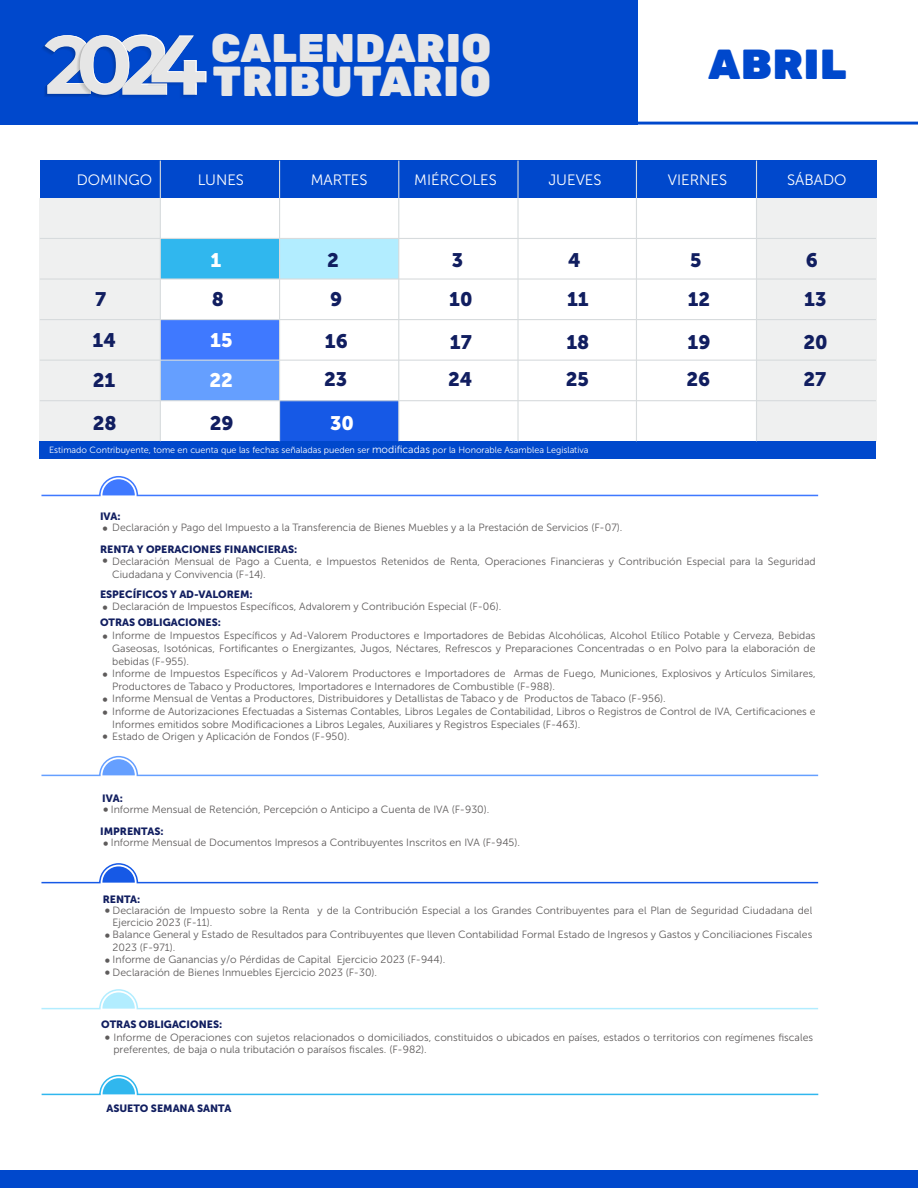
<style>
.page{position:relative;width:918px;height:1188px;background:#fff}
.page>*{position:absolute;margin:0;border:0;box-sizing:border-box;transform-origin:0 0}
.t1{font:900 42px "Rubik";letter-spacing:.02em;color:#e6e6e6}
.t2{font:900 42px "Rubik";letter-spacing:.02em;color:#0048cc}
.t3{font:900 40.05px "Rubik";letter-spacing:.02em;color:#e6e6e6}
.t4{font:19.5px/38.7px "Museo Sans 900";color:#111e60}
.t5{font:19.5px "Museo Sans 900";color:#fff}
.t6{font:19.35px "Museo Sans 900";color:#111e60}
.t7{font:15px "Museo Sans 300";color:#fff}
.t8{font:15px/32.7px "Museo Sans 300";color:#5e5b5b}
.t9{font:10.5px/12.6px "Museo Sans 300";color:#5e5b5b}
.t10{font:10.5px "Museo Sans 900";color:#111e60}
.t11{font:9px "Museo Sans 300";color:#fff}
.s1{font-size:10.5px}
.s2{font-size:15px}
</style>
<div class="page">
<svg style="left:41px;top:1074px;width:778px;height:22px"></svg>
<svg style="left:41px;top:755px;width:778px;height:22px"></svg>
<svg style="left:41px;top:989px;width:778px;height:21px"></svg>
<svg style="left:41px;top:863px;width:778px;height:21px"></svg>
<svg style="left:41px;top:476px;width:778px;height:21px"></svg>
<div style="left:0;top:0;width:638px;height:125px;background:#0048cc"></div>
<svg style="left:42px;top:35px;width:164px;height:63px"></svg>
<svg style="left:638px;top:122px;width:280px;height:3px"></svg>
<div style="left:280px;top:401px;width:119px;height:40px;background:#1659e6"></div>
<div style="left:0;top:1170px;width:918px;height:18px;background:#0048cc"></div>
<div style="left:280px;top:238px;width:119px;height:41px;background:#b2edff"></div>
<div style="left:161px;top:320px;width:118px;height:40px;background:#3f79ff"></div>
<div style="left:161px;top:360px;width:118px;height:41px;background:#659fff"></div>
<div style="left:160px;top:238px;width:119px;height:41px;background:#30b7ee"></div>
<div style="left:757px;top:198px;width:120px;height:243px;background:#eff0f0"></div>
<div style="left:40px;top:198px;width:120px;height:243px;background:#eff0f0"></div>
<div style="left:40px;top:441px;width:836px;height:18px;background:#0048cc"></div>
<div style="left:40px;top:161px;width:837px;height:37px;background:#0048cc"></div>
<hr style="left:160px;top:161px;width:1px;height:280px;background:#d7dbdd">
<hr style="left:279px;top:161px;width:1px;height:280px;background:#d7dbdd">
<hr style="left:398px;top:161px;width:1px;height:280px;background:#d7dbdd">
<hr style="left:517px;top:161px;width:2px;height:280px;background:#d7dbdd">
<hr style="left:636px;top:161px;width:1px;height:280px;background:#d7dbdd">
<hr style="left:756px;top:161px;width:1px;height:280px;background:#d7dbdd">
<hr style="left:40px;top:238px;width:836px;height:1px;background:#d7dbdd">
<hr style="left:40px;top:278px;width:836px;height:2px;background:#d7dbdd">
<hr style="left:40px;top:319px;width:836px;height:1px;background:#d7dbdd">
<hr style="left:40px;top:360px;width:836px;height:1px;background:#d7dbdd">
<hr style="left:40px;top:400px;width:836px;height:1px;background:#d7dbdd">
<h2 class="t3" style="left:211px;top:24px;width:281px">CALENDARIO</h2>
<h1 class="t1" style="left:213px;top:56px;width:280px">TRIBUTARIO</h1>
<h1 class="t2" style="left:709px;top:39px;width:140px">ABRIL</h1>
<h3 class="t7" style="left:77px;top:172px;width:77px">DOMINGO</h3>
<h3 class="t7" style="left:198px;top:172px;width:48px">LUNES</h3>
<h3 class="t7" style="left:311px;top:172px;width:58px">MARTES</h3>
<h3 class="t7" style="left:414px;top:172px;width:84px">MIÉRCOLES</h3>
<h3 class="t7" style="left:548px;top:172px;width:55px">JUEVES</h3>
<h3 class="t7" style="left:668px;top:172px;width:61px">VIERNES</h3>
<h3 class="t7" style="left:787px;top:172px;width:61px">SÁBADO</h3>
<h3 class="t5" style="left:210px;top:249px;width:12px">1</h3>
<h3 class="t4" style="left:327px;top:241px;width:13px">2</h3>
<h3 class="t4" style="left:806px;top:241px;width:14px">6</h3>
<h3 class="t4" style="left:568px;top:241px;width:14px">4</h3>
<h3 class="t4" style="left:452px;top:241px;width:13px">3</h3>
<h3 class="t6" style="left:690px;top:249px;width:13px">5</h3>
<h3 class="t4" style="left:330px;top:280px;width:14px">9</h3>
<h3 class="t4" style="left:804px;top:280px;width:24px">13</h3>
<h3 class="t4" style="left:449px;top:280px;width:25px">10</h3>
<h3 class="t6" style="left:688px;top:288px;width:24px">12</h3>
<h3 class="t4" style="left:212px;top:280px;width:14px">8</h3>
<h3 class="t4" style="left:95px;top:280px;width:13px">7</h3>
<h3 class="t4" style="left:567px;top:280px;width:23px">11</h3>
<h3 class="t4" style="left:93px;top:321px;width:25px;line-height:39.5px">14<br>21</h3>
<h3 class="t5" style="left:210px;top:329px;width:24px">15</h3>
<h3 class="t4" style="left:324px;top:322px;width:25px">16<br>23</h3>
<h3 class="t4" style="left:566px;top:322px;width:24px">18</h3>
<h3 class="t4" style="left:688px;top:322px;width:24px">19</h3>
<h3 class="t4" style="left:448px;top:323px;width:26px;line-height:37.8px">17<br>24</h3>
<h3 class="t4" style="left:566px;top:360px;width:25px">25</h3>
<h3 class="t4" style="left:686px;top:360px;width:25px">26</h3>
<h3 class="t5" style="left:210px;top:369px;width:25px">22</h3>
<h3 class="t4" style="left:210px;top:404px;width:25px">29</h3>
<h3 class="t4" style="left:93px;top:404px;width:25px">28</h3>
<p class="t11" style="left:49px;top:445px;width:541px">Estimado Contribuyente, tome en cuenta que las fechas señaladas pueden ser <span class="s1">modificadas</span> por la Honorable Asamblea Legislativa</p>
<h3 class="t5" style="left:330px;top:412px;width:25px">30</h3>
<h3 class="t4" style="left:803px;top:322px;width:26px">20</h3>
<h3 class="t4" style="left:803px;top:360px;width:24px">27</h3>
<p class="t10" style="left:100px;top:511px;width:22px">IVA:</p>
<p class="t9" style="left:112px;top:521px;width:512px">Declaración y Pago del Impuesto a la Transferencia de Bienes Muebles y a la Prestación de Servicios (F-07).</p>
<p class="t10" style="left:100px;top:543px;width:199px">RENTA Y OPERACIONES FINANCIERAS:</p>
<p class="t9" style="left:112px;top:556px;width:705px">Declaración Mensual de Pago a Cuenta, e Impuestos Retenidos de Renta, Operaciones Financieras y Contribución Especial para la Seguridad<br>Ciudadana y Convivencia (F-14).</p>
<p class="t10" style="left:100px;top:589px;width:154px">ESPECÍFICOS Y AD-VALOREM:</p>
<p class="t10" style="left:100px;top:616px;width:122px">OTRAS OBLIGACIONES:</p>
<h3 class="t8" style="left:102px;top:511px;width:8px">• •</h3>
<p class="t9" style="left:112px;top:601px;width:391px">Declaración de Impuestos Específicos, Advalorem y Contribución Especial (F-06).</p>
<h3 class="t8" style="left:102px;top:591px;width:8px">•</h3>
<p class="t9" style="left:112px;top:630px;width:705px;text-align:justify">Informe de Impuestos Específicos y Ad-Valorem Productores e Importadores de Bebidas Alcohólicas, Alcohol Etílico Potable y Cerveza, Bebidas Gaseosas, Isotónicas, Fortificantes o Energizantes, Jugos, Néctares, Refrescos y Preparaciones Concentradas o en Polvo para la elaboración de bebidas (F-955).</p>
<h3 class="t8" style="left:102px;top:620px;width:8px">•</h3>
<p class="t9" style="left:112px;top:668px;width:705px">Informe de Impuestos Específicos y Ad-Valorem Productores e Importadores de Armas de Fuego, Municiones, Explosivos y Artículos Similares,<br>Productores de Tabaco y Productores, Importadores e Internadores de Combustible (F-988).</p>
<h3 class="t8" style="left:102px;top:658px;width:8px">•</h3>
<p class="t9" style="left:112px;top:692px;width:705px;text-indent:-10px"><span class="s2">•</span> Informe Mensual de Ventas a Productores, Distribuidores y Detallistas de Tabaco y de Productos de Tabaco (F-956).<br>Informe de Autorizaciones Efectuadas a Sistemas Contables, Libros Legales de Contabilidad, Libros o Registros de Control de IVA, Certificaciones e<br>Informes emitidos sobre Modificaciones a Libros Legales, Auxiliares y Registros Especiales (F-463).</p>
<h3 class="t8" style="left:102px;top:696px;width:8px">•</h3>
<p class="t9" style="left:102px;top:730px;width:249px"><span class="s2">•</span> Estado de Origen y Aplicación de Fondos (F-950).</p>
<p class="t10" style="left:102px;top:792px;width:22px">IVA:</p>
<p class="t9" style="left:103px;top:803px;width:388px"><span class="s2">•</span> Informe Mensual de Retención, Percepción o Anticipo a Cuenta de IVA (F-930).</p>
<p class="t10" style="left:100px;top:826px;width:65px">IMPRENTAS:</p>
<p class="t9" style="left:103px;top:836px;width:419px"><span class="s2">•</span> Informe Mensual de Documentos Impresos a Contribuyentes Inscritos en IVA (F-945).</p>
<p class="t10" style="left:103px;top:893px;width:39px">RENTA:</p>
<p class="t9" style="left:113px;top:904px;width:701px">Declaración de Impuesto sobre la Renta y de la Contribución Especial a los Grandes Contribuyentes para el Plan de Seguridad Ciudadana del<br>Ejercicio 2023 (F-11).</p>
<h3 class="t8" style="left:105px;top:894px;width:8px">•</h3>
<p class="t9" style="left:113px;top:928px;width:701px">Balance General y Estado de Resultados para Contribuyentes que lleven Contabilidad Formal Estado de Ingresos y Gastos y Conciliaciones Fiscales<br>2023 (F-971).</p>
<h3 class="t8" style="left:105px;top:918px;width:8px">•</h3>
<p class="t9" style="left:105px;top:953px;width:342px"><span class="s2">•</span> Informe de Ganancias y/o Pérdidas de Capital Ejercicio 2023 (F-944).</p>
<p class="t9" style="left:105px;top:966px;width:274px"><span class="s2">•</span> Declaración de Bienes Inmuebles Ejercicio 2023 (F-30).</p>
<p class="t10" style="left:101px;top:1019px;width:122px">OTRAS OBLIGACIONES:</p>
<p class="t9" style="left:113px;top:1031px;width:701px">Informe de Operaciones con sujetos relacionados o domiciliados, constituidos o ubicados en países, estados o territorios con regímenes fiscales preferentes, de baja o nula tributación o paraísos fiscales. (F-982).</p>
<h3 class="t8" style="left:105px;top:1021px;width:8px">•</h3>
<p class="t10" style="left:106px;top:1102px;width:126px">ASUETO SEMANA SANTA</p>
</div>
